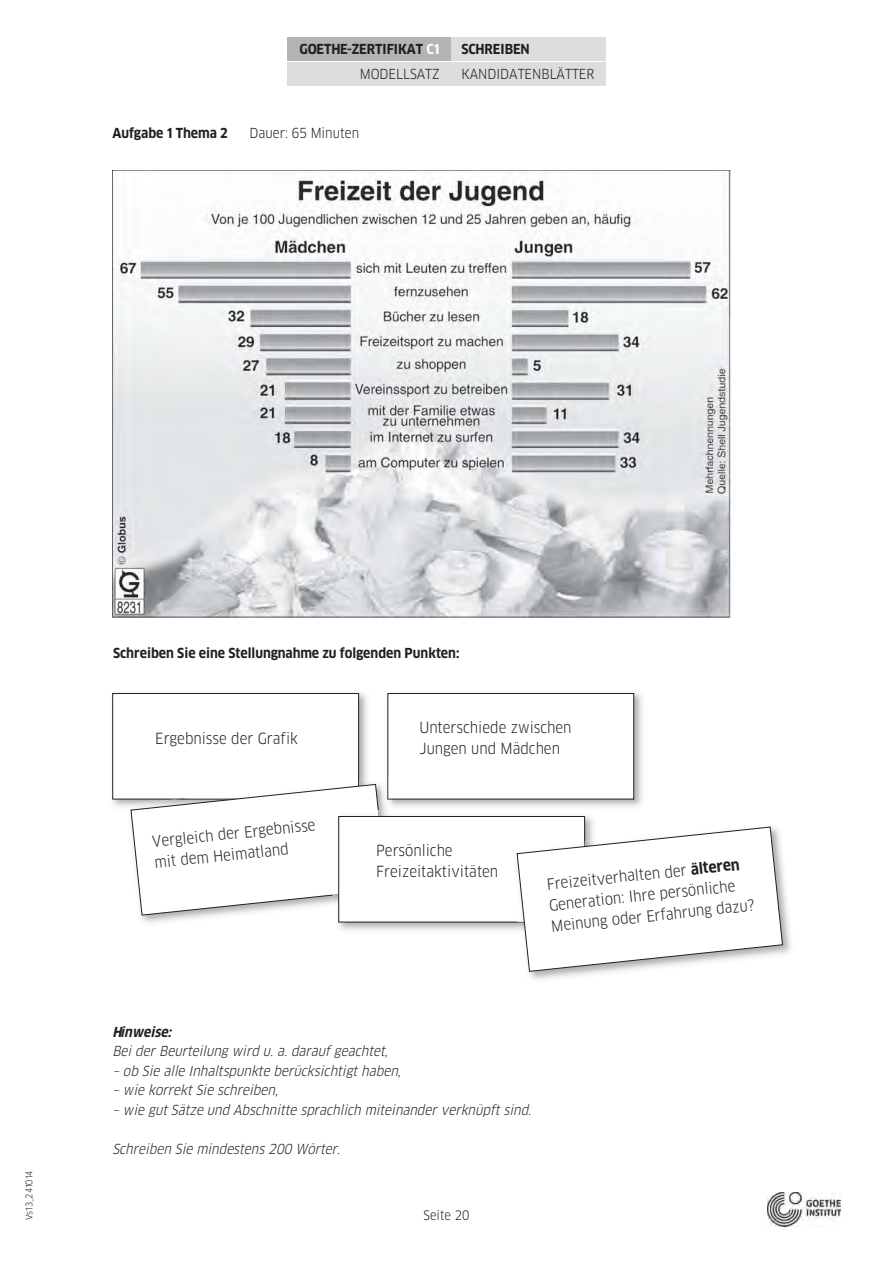
<style>
.page{position:relative;width:893px;height:1263px;background:#fff}
.page>*{position:absolute;margin:0;border:0;box-sizing:border-box;transform-origin:0 0}
.t1{font:15px/21px "Goethe FF Clan";color:#231f20}
.t2{font:italic 13.5px "Goethe FF Clan";color:#231f20}
.t3{font:700 13.5px "Goethe FF Clan";color:#231f20}
.t4{font:13.5px "Goethe FF Clan";color:#231f20}
.t5{font:italic 700 13.5px "Goethe FF Clan";color:#231f20}
.t6{font:12.75px "Goethe FF Clan";color:#231f20}
.t7{font:9px "Goethe FF Clan";letter-spacing:-.005em;color:#231f20}
.s1{color:#fff}
.s2{font-weight:700}
</style>
<div class="page">
<img style="left:767px;top:1193px;width:73px;height:34px">
<div style="left:287px;top:62px;width:319px;height:23px;background:#dcddde"></div>
<div style="left:450px;top:37px;width:156px;height:24px;background:#dcddde"></div>
<div style="left:287px;top:37px;width:163px;height:24px;background:#b2b4b6"></div>
<img style="left:112px;top:170px;width:619px;height:448px">
<img style="left:393px;top:692px;width:249px;height:115px">
<div style="left:388px;top:693px;width:246px;height:106px;background:#fff"></div>
<div style="left:387px;top:693px;width:247px;height:106px;border:1px solid #231f20"></div>
<img style="left:112px;top:692px;width:255px;height:115px">
<div style="left:113px;top:693px;width:246px;height:106px;background:#fff"></div>
<div style="left:112px;top:693px;width:247px;height:106px;border:1px solid #231f20"></div>
<img style="left:387px;top:777px;width:2px;height:6px">
<img style="left:124px;top:778px;width:250px;height:36px">
<img style="left:178px;top:780px;width:181px;height:3px">
<img style="left:337px;top:815px;width:256px;height:117px">
<svg style="left:130px;top:783px;width:263px;height:133px"></svg>
<img style="left:333px;top:810px;width:53px;height:85px">
<div style="left:339px;top:816px;width:246px;height:106px;background:#fff"></div>
<div style="left:338px;top:816px;width:247px;height:106px;border:1px solid #231f20"></div>
<img style="left:529px;top:820px;width:262px;height:160px">
<svg style="left:516px;top:826px;width:267px;height:146px"></svg>
<p class="t3" style="left:300px;top:44px;width:142px">GOETHE-ZERTIFIKAT <span class="s1">C1</span></p>
<p class="t4" style="left:360px;top:68px;width:81px">MODELLSATZ</p>
<p class="t3" style="left:112px;top:128px;width:117px">Aufgabe 1 Thema 2</p>
<p class="t4" style="left:249px;top:127px;width:111px">Dauer: 65 Minuten</p>
<p class="t3" style="left:461px;top:44px;width:70px">SCHREIBEN</p>
<p class="t4" style="left:461px;top:68px;width:134px">KANDIDATENBLÄTTER</p>
<p class="t7" style="left:25px;top:1220px;width:52px;rotate:-90deg">Vs13_241014</p>
<p class="t3" style="left:113px;top:648px;width:348px">Schreiben Sie eine Stellungnahme zu folgenden Punkten:</p>
<p class="t1" style="left:155px;top:729px;width:144px">Ergebnisse der Grafik</p>
<p class="t1" style="left:151px;top:832px;width:165px;rotate:-6deg">Vergleich der Ergebnisse mit dem Heimatland</p>
<p class="t1" style="left:419px;top:717px;width:154px">Unterschiede zwischen<br>Jungen und Mädchen</p>
<p class="t1" style="left:376px;top:840px;width:124px">Persönliche<br>Freizeitaktivitäten</p>
<p class="t1" style="left:546px;top:874px;width:206px;rotate:-6deg">Freizeitverhalten der <span class="s2">älteren<br></span>Generation: Ihre persönliche<br>Meinung oder Erfahrung dazu?</p>
<p class="t5" style="left:112px;top:1026px;width:63px">Hinweise:</p>
<p class="t2" style="left:112px;top:1045px;width:280px">Bei der Beurteilung wird u. a. darauf geachtet,</p>
<p class="t2" style="left:112px;top:1065px;width:293px">– ob Sie alle Inhaltspunkte berücksichtigt haben,</p>
<p class="t2" style="left:112px;top:1084px;width:170px">– wie korrekt Sie schreiben,</p>
<p class="t2" style="left:112px;top:1104px;width:423px">– wie gut Sätze und Abschnitte sprachlich miteinander verknüpft sind.</p>
<p class="t2" style="left:112px;top:1143px;width:232px">Schreiben Sie mindestens 200 Wörter.</p>
<p class="t6" style="left:424px;top:1210px;width:47px">Seite 20</p>
</div>
